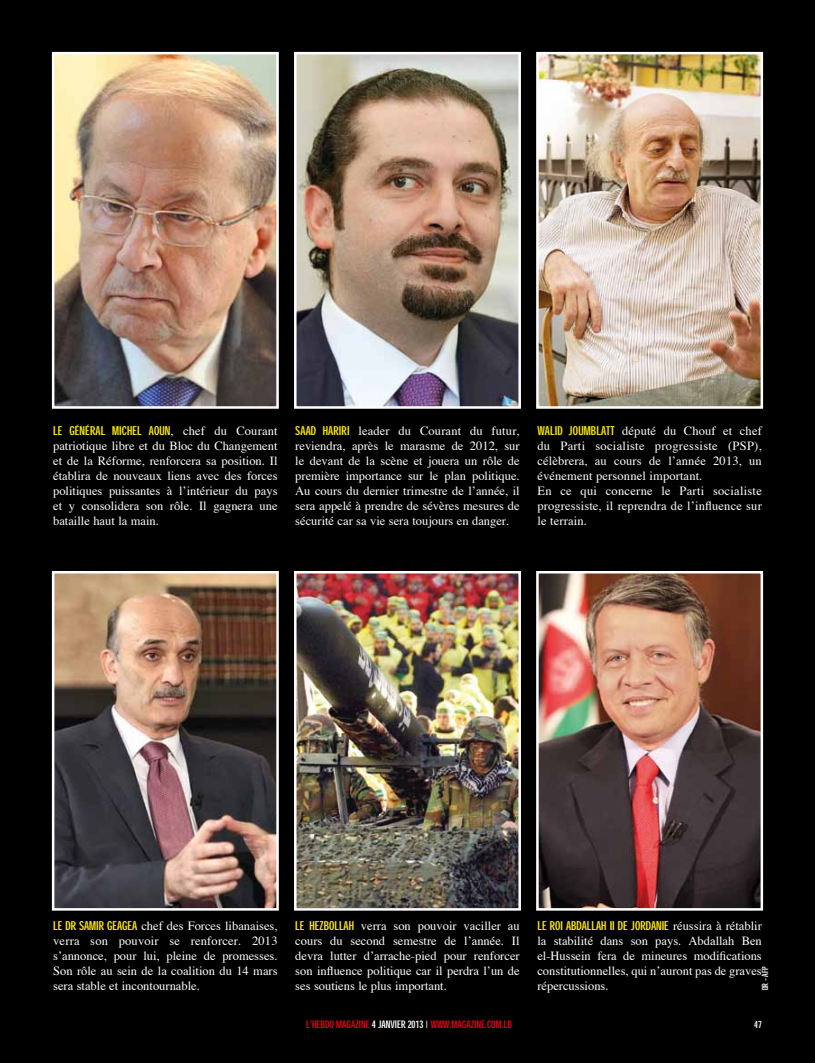
<style>
.page{position:relative;width:815px;height:1063px;background:#000}
.page>*{position:absolute;margin:0;border:0;box-sizing:border-box;transform-origin:0 0}
.t1{font:12.5px/15px "Times";color:#fff;text-align:justify}
.t2{font:12.5px "Magazine Nouveau";letter-spacing:.04em;color:#ffed00}
.t3{font:12.5px "Magazine Nouveau";letter-spacing:.01em;color:#ffed00}
.t4{font:10.62px "Magazine Nouveau";color:#e30613}
.t5{font:10px "Magazine Nouveau";color:#fff}
.t6{font:8.75px "Magazine Nouveau";color:#fff}
.s1{font-family:"Times";color:#fff}
.s2{font-family:"Magazine Nouveau";color:#ffed00}
.s3{color:#fff}
</style>
<div class="page">
<img style="left:55px;top:55px;width:221px;height:351px">
<div style="left:52px;top:52px;width:227px;height:357px;border:2px solid #fff"></div>
<img style="left:55px;top:574px;width:221px;height:334px">
<div style="left:52px;top:571px;width:227px;height:340px;border:2px solid #fff"></div>
<img style="left:297px;top:55px;width:221px;height:351px">
<div style="left:294px;top:52px;width:227px;height:357px;border:2px solid #fff"></div>
<img style="left:539px;top:55px;width:221px;height:351px">
<div style="left:536px;top:52px;width:227px;height:357px;border:2px solid #fff"></div>
<img style="left:539px;top:574px;width:221px;height:334px">
<div style="left:536px;top:571px;width:227px;height:340px;border:2px solid #fff"></div>
<img style="left:297px;top:574px;width:221px;height:333px">
<div style="left:294px;top:571px;width:227px;height:340px;border:2px solid #fff"></div>
<p class="t3" style="left:53px;top:424px;width:226px">LE GÉNÉRAL MICHEL AOUN<span class="s1">, chef du Courant</span></p>
<p class="t1" style="left:53px;top:437px;width:226px">patriotique libre et du Bloc du Changement et de la Réforme, renforcera sa position. Il établira de nouveaux liens avec des forces politiques puissantes à l’intérieur du pays et y consolidera son rôle. Il gagnera une bataille haut la main.</p>
<p class="t1" style="left:295px;top:422px;width:226px"><span class="s2">SAAD HARIRI</span> leader du Courant du futur, reviendra, après le marasme de 2012, sur le devant de la scène et jouera un rôle de première importance sur le plan politique.<br>Au cours du dernier trimestre de l’année, il sera appelé à prendre de sévères mesures de sécurité car sa vie sera toujours en danger.</p>
<p class="t1" style="left:537px;top:422px;width:226px;text-align:left"><span class="s2">WALID JOUMBLATT</span> député du Chouf et chef du Parti socialiste progressiste (PSP), célèbrera, au cours de l’année 2013, un événement personnel important.<br>En ce qui concerne le Parti socialiste progressiste, il reprendra de l’influence sur le terrain.</p>
<p class="t1" style="left:53px;top:917px;width:226px"><span class="s2">LE DR SAMIR GEAGEA</span> chef des Forces libanaises, verra son pouvoir se renforcer. 2013 s’annonce, pour lui, pleine de promesses.<br>Son rôle au sein de la coalition du 14 mars sera stable et incontournable.</p>
<p class="t1" style="left:295px;top:917px;width:226px"><span class="s2">LE HEZBOLLAH</span> verra son pouvoir vaciller au cours du second semestre de l’année. Il devra lutter d’arrache-pied pour renforcer son influence politique car il perdra l’un de ses soutiens le plus important.</p>
<p class="t2" style="left:537px;top:919px;width:226px">LE ROI ABDALLAH II DE JORDANIE <span class="s1">réussira à rétablir</span></p>
<p class="t1" style="left:537px;top:932px;width:226px">la stabilité dans son pays. Abdallah Ben el-Hussein fera de mineures modifications constitutionnelles, qui n’auront pas de graves répercussions.</p>
<p class="t6" style="left:760px;top:990px;width:26px;rotate:-90deg">DR - AFP</p>
<p class="t4" style="left:306px;top:1018px;width:207px">L’HEBDO MAGAZINE <span class="s3">4 JANVIER 2013</span> <span class="s1">|</span> WWW.MAGAZINE.COM.LB</p>
<p class="t5" style="left:754px;top:1019px;width:9px">47</p>
</div>
